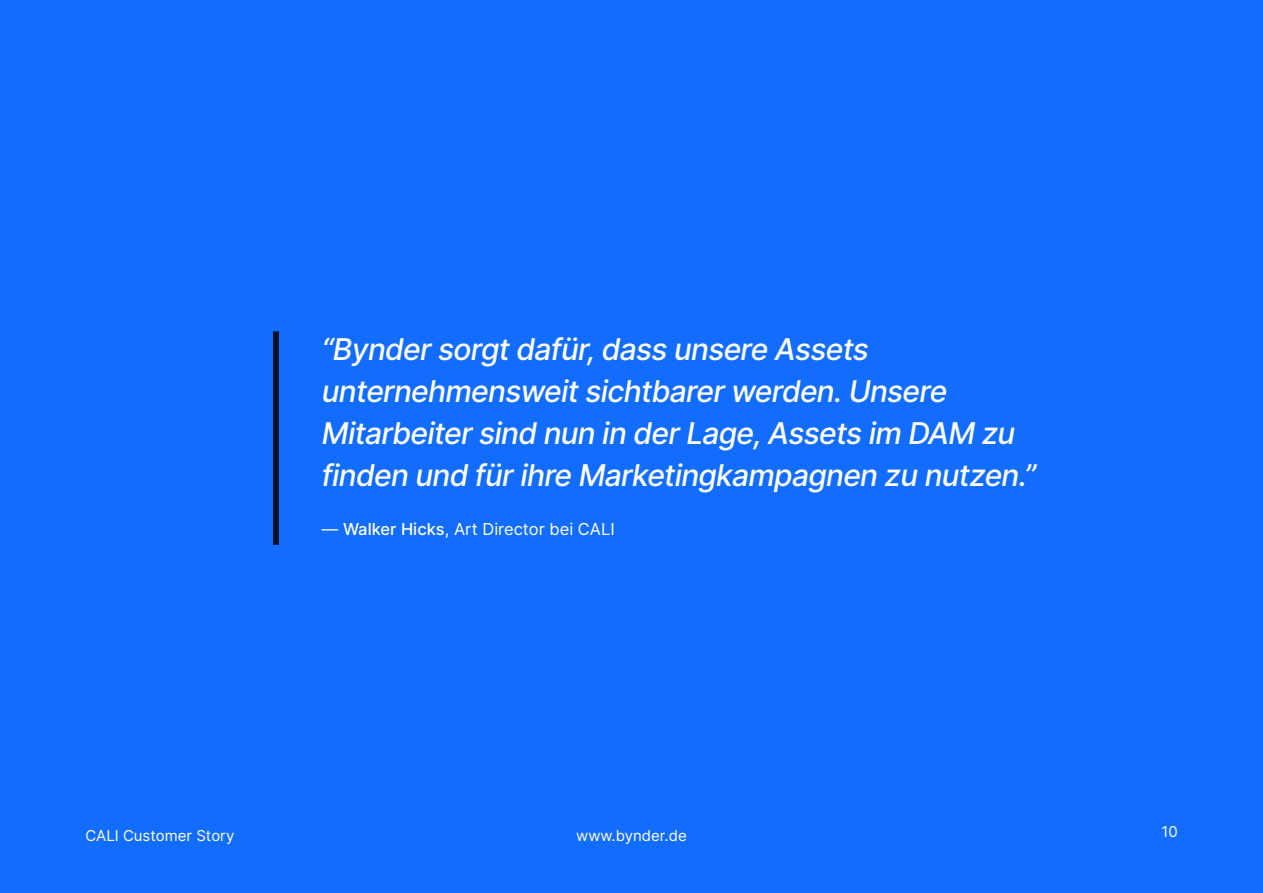
<style>
.page{position:relative;width:1263px;height:893px;background:#126dfe}
.page>*{position:absolute;margin:0;border:0;box-sizing:border-box;transform-origin:0 0}
.t1{font:italic 500 30px/42px "Inter";letter-spacing:-.025em;color:#fff}
.t2{font:16.5px "Inter";color:#fff}
.t3{font:15px "Inter";color:#fff}
.s1{font-weight:500}
</style>
<div class="page">
<div style="left:273px;top:331px;width:6px;height:214px;background:#031026"></div>
<p class="t1" style="left:322px;top:328px;width:716px">“Bynder sorgt dafür, dass unsere Assets unternehmensweit sichtbarer werden. Unsere Mitarbeiter sind nun in der Lage, Assets im DAM zu finden und für ihre Marketingkampagnen zu nutzen.”</p>
<p class="t2" style="left:322px;top:517px;width:294px">— <span class="s1">Walker Hicks</span>, Art Director bei CALI</p>
<p class="t3" style="left:85px;top:824px;width:151px">CALI Customer Story</p>
<p class="t3" style="left:576px;top:825px;width:112px">www.bynder.de</p>
<p class="t3" style="left:1161px;top:821px;width:18px">10</p>
</div>
